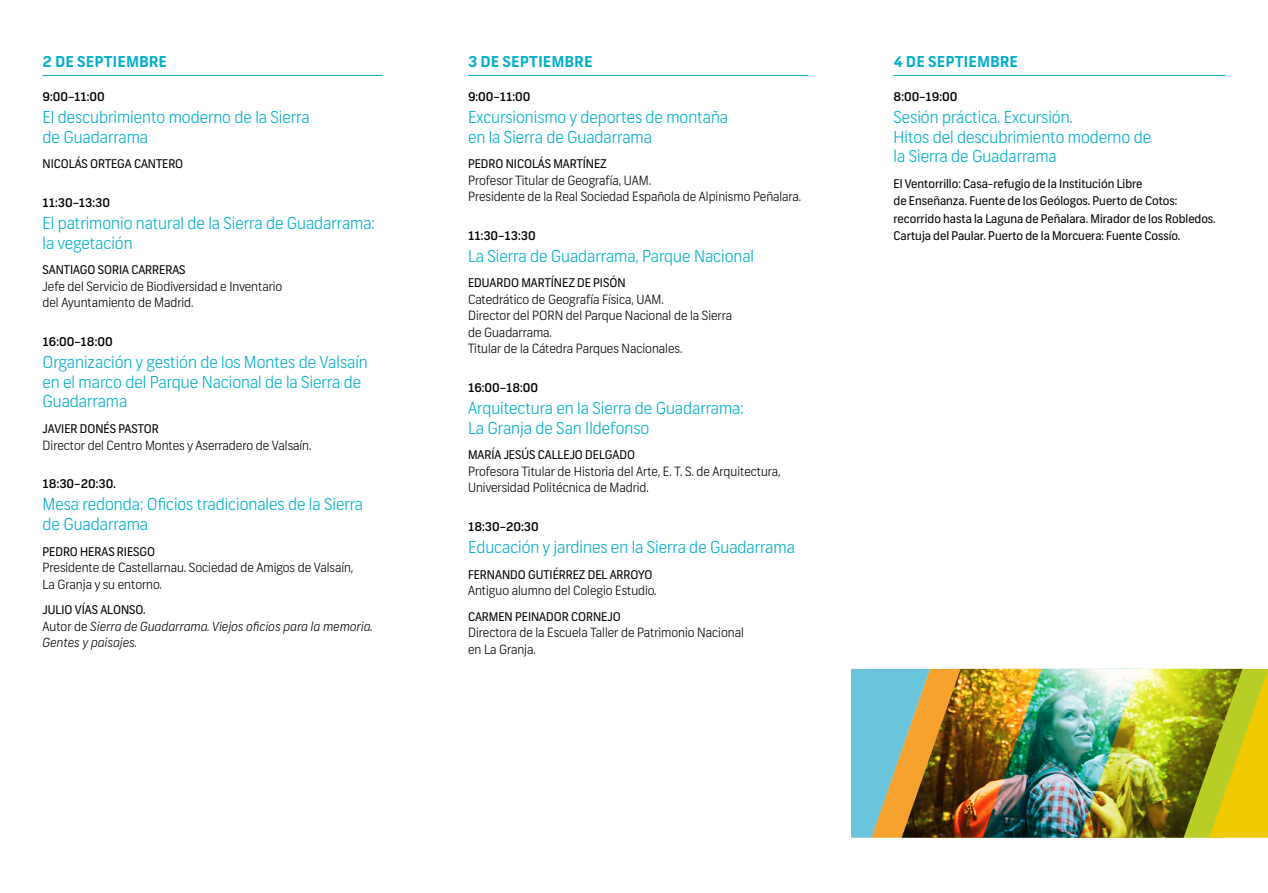
<style>
.page{position:relative;width:1268px;height:893px;background:#fff}
.page>*{position:absolute;margin:0;border:0;box-sizing:border-box;transform-origin:0 0}
.t1{font:300 16.5px/19.8px "Frank";color:#00afcb}
.t2{font:700 15px "Frank";letter-spacing:.04em;color:#00afcb}
.t3{font:300 12.75px/16.5px "Frank";color:#000}
.t4{font:italic 300 12.75px/16.5px "Frank";color:#000}
.t5{font:12px/17.2px "Frank";color:#000}
.t6{font:500 12px "Frank";color:#000}
.s1{font-style:normal}
</style>
<div class="page">
<hr style="left:43px;top:75px;width:340px;height:1px;background:#00afcb">
<hr style="left:893px;top:75px;width:332px;height:1px;background:#00afcb">
<hr style="left:468px;top:75px;width:340px;height:1px;background:#00afcb">
<img style="left:851px;top:669px;width:416px;height:169px">
<p class="t2" style="left:43px;top:52px;width:126px">2 DE SEPTIEMBRE</p>
<p class="t6" style="left:43px;top:89px;width:64px">9:00–11:00</p>
<p class="t1" style="left:43px;top:107px;width:268px">El descubrimiento moderno de la Sierra de Guadarrama</p>
<p class="t5" style="left:43px;top:156px;width:142px">NICOLÁS ORTEGA CANTERO</p>
<p class="t6" style="left:43px;top:195px;width:69px">11:30–13:30</p>
<p class="t1" style="left:43px;top:213px;width:334px">El patrimonio natural de la Sierra de Guadarrama: la vegetación</p>
<p class="t5" style="left:43px;top:262px;width:144px">SANTIAGO SORIA CARRERAS</p>
<p class="t3" style="left:43px;top:278px;width:241px">Jefe del Servicio de Biodiversidad e Inventario del Ayuntamiento de Madrid.</p>
<p class="t6" style="left:43px;top:334px;width:72px">16:00–18:00</p>
<p class="t1" style="left:43px;top:352px;width:326px">Organización y gestión de los Montes de Valsaín en el marco del Parque Nacional de la Sierra de<br>Guadarrama</p>
<p class="t5" style="left:43px;top:420px;width:118px">JAVIER DONÉS PASTOR</p>
<p class="t3" style="left:43px;top:437px;width:270px">Director del Centro Montes y Aserradero de Valsaín.</p>
<p class="t6" style="left:43px;top:476px;width:75px">18:30–20:30.</p>
<p class="t1" style="left:43px;top:494px;width:322px">Mesa redonda: Oficios tradicionales de la Sierra de Guadarrama</p>
<p class="t5" style="left:43px;top:543px;width:114px">PEDRO HERAS RIESGO</p>
<p class="t3" style="left:43px;top:559px;width:312px">Presidente de Castellarnau. Sociedad de Amigos de Valsaín,<br>La Granja y su entorno.</p>
<p class="t5" style="left:43px;top:602px;width:105px">JULIO VÍAS ALONSO.</p>
<p class="t4" style="left:43px;top:618px;width:332px"><span class="s1">Autor de</span> Sierra de Guadarrama. Viejos oficios para la memoria.<br>Gentes y paisajes.</p>
<p class="t2" style="left:468px;top:52px;width:126px">3 DE SEPTIEMBRE</p>
<p class="t6" style="left:468px;top:89px;width:64px">9:00–11:00</p>
<p class="t1" style="left:468px;top:107px;width:261px">Excursionismo y deportes de montaña en la Sierra de Guadarrama</p>
<p class="t5" style="left:468px;top:156px;width:140px">PEDRO NICOLÁS MARTÍNEZ</p>
<p class="t3" style="left:468px;top:172px;width:335px">Profesor Titular de Geografía, UAM.<br>Presidente de la Real Sociedad Española de Alpinismo Peñalara.</p>
<p class="t6" style="left:468px;top:228px;width:69px">11:30–13:30</p>
<p class="t1" style="left:468px;top:246px;width:287px">La Sierra de Guadarrama, Parque Nacional</p>
<p class="t5" style="left:468px;top:275px;width:159px">EDUARDO MARTÍNEZ DE PISÓN</p>
<p class="t3" style="left:468px;top:291px;width:265px">Catedrático de Geografía Física, UAM.<br>Director del PORN del Parque Nacional de la Sierra de Guadarrama.<br>Titular de la Cátedra Parques Nacionales.</p>
<p class="t6" style="left:468px;top:380px;width:72px">16:00–18:00</p>
<p class="t1" style="left:468px;top:398px;width:277px">Arquitectura en la Sierra de Guadarrama:<br>La Granja de San Ildefonso</p>
<p class="t5" style="left:468px;top:447px;width:168px">MARÍA JESÚS CALLEJO DELGADO</p>
<p class="t3" style="left:468px;top:463px;width:314px">Profesora Titular de Historia del Arte, E. T. S. de Arquitectura,<br>Universidad Politécnica de Madrid.</p>
<p class="t6" style="left:468px;top:519px;width:72px">18:30–20:30</p>
<p class="t1" style="left:468px;top:537px;width:328px">Educación y jardines en la Sierra de Guadarrama</p>
<p class="t5" style="left:468px;top:566px;width:186px">FERNANDO GUTIÉRREZ DEL ARROYO</p>
<p class="t3" style="left:468px;top:583px;width:190px">Antiguo alumno del Colegio Estudio.</p>
<p class="t5" style="left:468px;top:608px;width:154px">CARMEN PEINADOR CORNEJO</p>
<p class="t3" style="left:468px;top:625px;width:277px">Directora de la Escuela Taller de Patrimonio Nacional en La Granja.</p>
<p class="t2" style="left:893px;top:52px;width:126px">4 DE SEPTIEMBRE</p>
<p class="t6" style="left:893px;top:89px;width:65px">8:00–19:00</p>
<p class="t1" style="left:893px;top:107px;width:259px">Sesión práctica. Excursión.<br>Hitos del descubrimiento moderno de la Sierra de Guadarrama</p>
<p class="t5" style="left:893px;top:176px;width:323px">El Ventorrillo: Casa-refugio de la Institución Libre<br>de Enseñanza. Fuente de los Geólogos. Puerto de Cotos: recorrido hasta la Laguna de Peñalara. Mirador de los Robledos.<br>Cartuja del Paular. Puerto de la Morcuera: Fuente Cossío.</p>
</div>
